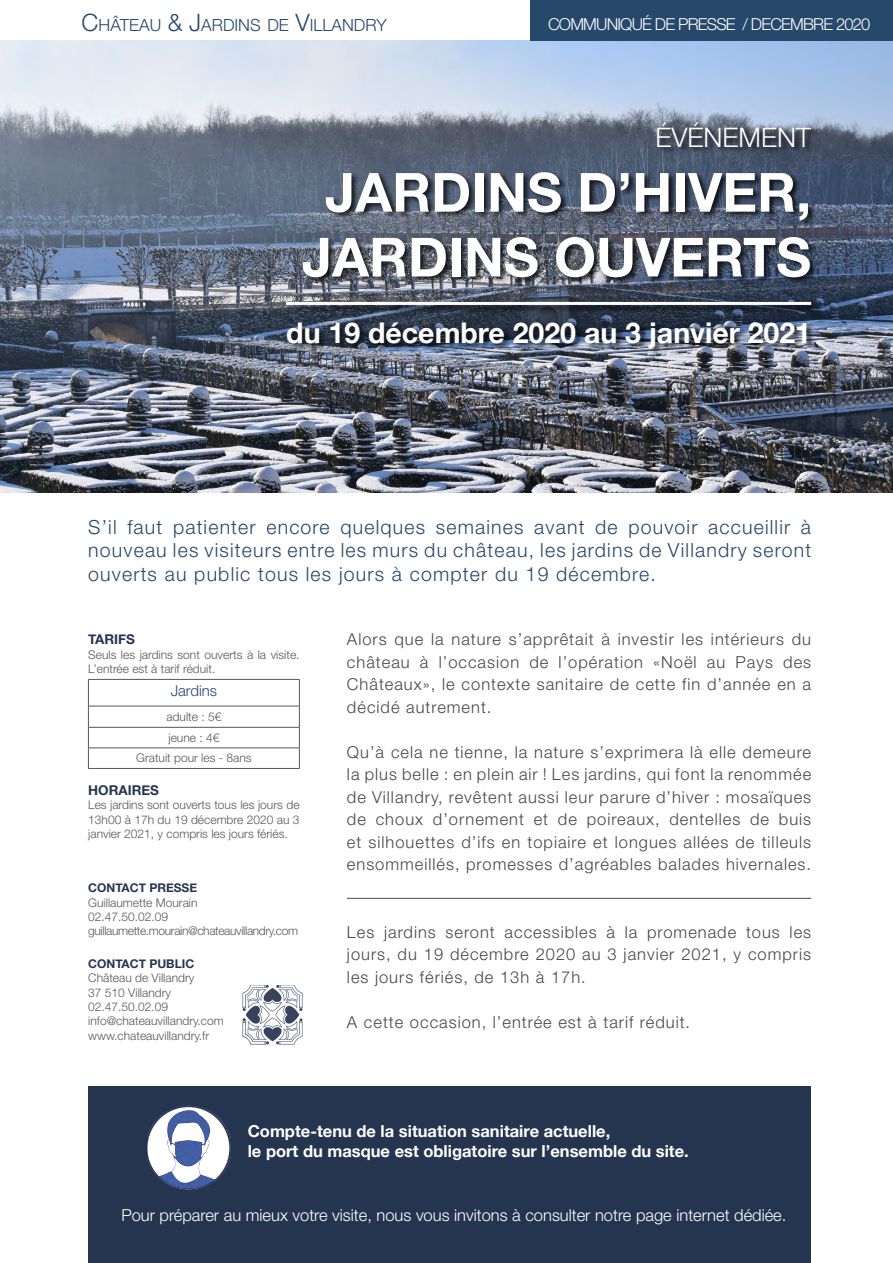
<style>
.page{position:relative;width:893px;height:1263px;background:#fff}
.page>*{position:absolute;margin:0;border:0;box-sizing:border-box;transform-origin:0 0}
.t1{font:700 54px/64.8px "Helvetica Neue";color:#fff;text-align:center}
.t2{font:700 28.5px "Helvetica Neue";color:#fff}
.t3{font:300 27px "Helvetica Neue LT Std";color:#fff}
.t4{font:300 19.5px/23.4px "Helvetica Neue LT Std";letter-spacing:.06em;color:#26486a;text-align:justify}
.t5{font:300 16.8px "Helvetica Neue LT Std";color:#26486a}
.t6{font:300 16.5px/22.5px "Helvetica Neue LT Std";letter-spacing:.06em;color:#474746;text-align:justify}
.t7{font:700 16.5px/19.8px "Helvetica Neue";color:#fff}
.t8{font:300 16.5px "Helvetica Neue LT Std";color:#fff}
.t9{font:300 16.5px "Helvetica Neue LT Std";letter-spacing:-.05em;color:#fff}
.t10{font:300 15px "Helvetica Neue LT Std";color:#26486a}
.t11{font:700 13.5px "Helvetica Neue";color:#253550}
.t12{font:300 12px/14.4px "Helvetica Neue LT Std";color:#575756}
.t13{font:300 12px/14.4px "Helvetica Neue LT Std";letter-spacing:-.03em;color:#575756}
.t14{font:700 12px "Helvetica Neue";color:#253550}
.s1{font-size:24px}
</style>
<div class="page">
<img style="left:0;top:40px;width:893px;height:452px">
<div style="left:285px;top:121px;width:533px;height:235px;background:#000;opacity:.75"></div>
<div style="left:286px;top:302px;width:534px;height:12px;background:#000;opacity:.75"></div>
<hr style="left:286px;top:302px;width:525px;height:3px;background:#fff">
<div style="left:531px;top:0;width:362px;height:40px;background:#26486a"></div>
<svg style="left:88px;top:679px;width:212px;height:89px"></svg>
<hr style="left:88px;top:768px;width:212px;height:1px;background:#575756">
<img style="left:242px;top:985px;width:61px;height:60px">
<div style="left:88px;top:1086px;width:723px;height:177px;background:#253550"></div>
<img style="left:147px;top:1105px;width:84px;height:84px">
<hr style="left:347px;top:898px;width:464px;height:1px;background:#474746">
<p class="t5" style="left:82px;top:15px;width:306px"><span class="s1">C</span>HÂTEAU <span class="s1">&amp; J</span>ARDINS DE <span class="s1">V</span>ILLANDRY</p>
<p class="t9" style="left:548px;top:14px;width:324px">COMMUNIQUÉ DE PRESSE / DECEMBRE 2020</p>
<h3 class="t3" style="left:656px;top:121px;width:157px">ÉVÉNEMENT</h3>
<h1 class="t1" style="left:302px;top:159px;width:511px">JARDINS D’HIVER,<br>JARDINS OUVERTS</h1>
<h2 class="t2" style="left:286px;top:315px;width:526px">du 19 décembre 2020 au 3 janvier 2021</h2>
<p class="t4" style="left:88px;top:515px;width:724px">S’il faut patienter encore quelques semaines avant de pouvoir accueillir à nouveau les visiteurs entre les murs du château, les jardins de Villandry seront ouverts au public tous les jours à compter du 19 décembre.</p>
<p class="t11" style="left:88px;top:631px;width:48px">TARIFS</p>
<p class="t12" style="left:88px;top:647px;width:213px">Seuls les jardins sont ouverts à la visite.<br>L’entrée est à tarif réduit.</p>
<p class="t10" style="left:171px;top:682px;width:48px">Jardins</p>
<p class="t12" style="left:136px;top:706px;width:117px;line-height:20.9px;text-align:center">adulte : 5€<br>jeune : 4€<br>Gratuit pour les - 8ans</p>
<p class="t11" style="left:88px;top:782px;width:72px">HORAIRES</p>
<p class="t12" style="left:88px;top:798px;width:213px;text-align:justify">Les jardins sont ouverts tous les jours de 13h00 à 17h du 19 décembre 2020 au 3 janvier 2021, y compris les jours fériés.</p>
<p class="t14" style="left:88px;top:880px;width:110px">CONTACT PRESSE</p>
<p class="t13" style="left:88px;top:895px;width:211px">Guillaumette Mourain<br>02.47.50.02.09 guillaumette.mourain@chateauvillandry.com</p>
<p class="t14" style="left:88px;top:956px;width:108px">CONTACT PUBLIC</p>
<p class="t12" style="left:88px;top:970px;width:137px">Château de Villandry<br>37 510 Villandry<br>02.47.50.02.09 info@chateauvillandry.com www.chateauvillandry.fr</p>
<p class="t6" style="left:347px;top:628px;width:466px">Alors que la nature s’apprêtait à investir les intérieurs du château à l’occasion de l’opération «Noël au Pays des Châteaux», le contexte sanitaire de cette fin d’année en a décidé autrement.</p>
<p class="t6" style="left:347px;top:740px;width:466px">Qu’à cela ne tienne, la nature s’exprimera là elle demeure la plus belle : en plein air ! Les jardins, qui font la renommée de Villandry, revêtent aussi leur parure d’hiver : mosaïques de choux d’ornement et de poireaux, dentelles de buis et silhouettes d’ifs en topiaire et longues allées de tilleuls ensommeillés, promesses d’agréables balades hivernales.</p>
<p class="t6" style="left:347px;top:920px;width:466px">Les jardins seront accessibles à la promenade tous les jours, du 19 décembre 2020 au 3 janvier 2021, y compris les jours fériés, de 13h à 17h.</p>
<p class="t6" style="left:347px;top:1010px;width:345px">A cette occasion, l’entrée est à tarif réduit.</p>
<p class="t7" style="left:248px;top:1121px;width:443px">Compte-tenu de la situation sanitaire actuelle,<br>le port du masque est obligatoire sur l’ensemble du site.</p>
<p class="t8" style="left:121px;top:1205px;width:667px">Pour préparer au mieux votre visite, nous vous invitons à consulter notre page internet dédiée.</p>
</div>
